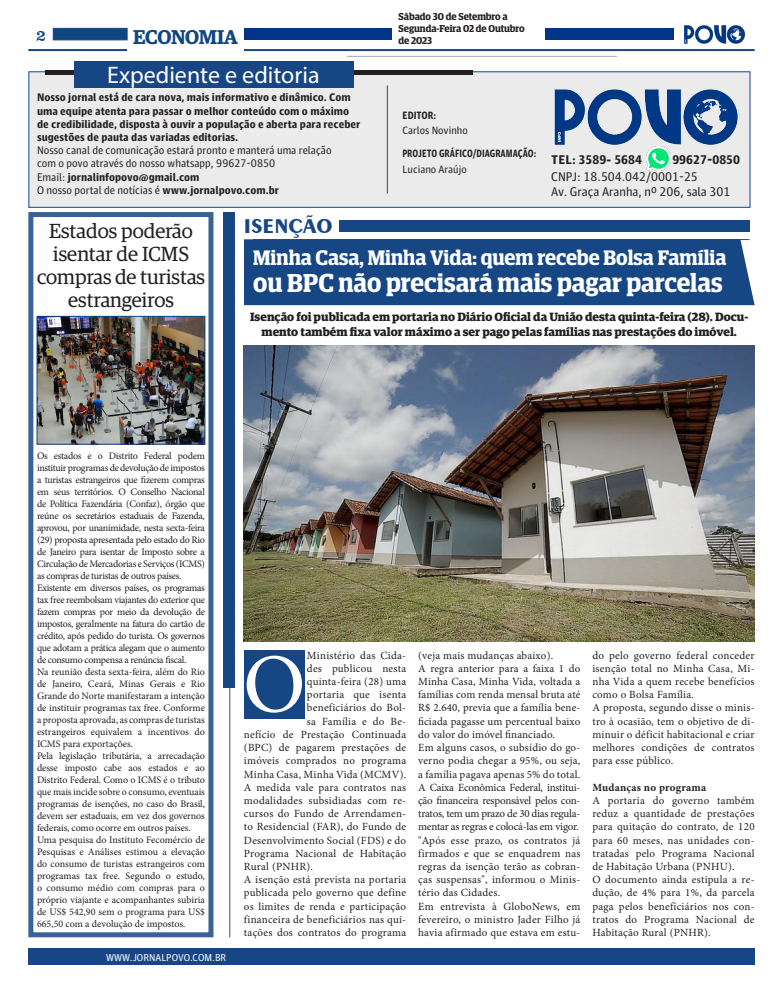
<style>
.page{position:relative;width:783px;height:993px;background:#fff}
.page>*{position:absolute;margin:0;border:0;box-sizing:border-box;transform-origin:0 0}
.t1{font:83.8px "Minion Pro";color:#fff}
.t2{font:600 26px "Guardian Egyptian Display";color:#fff}
.Legenda_de_foto{font:24px "Myriad Pro";color:#fff}
.t3{font:600 21px "Guardian Egyptian Display";color:#fff}
.Legenda_de_foto-2{font:700 21px "Exotic 350 BT";color:#174685}
.Título_-_2_colunas{font:20.4px/22.8px "Guardian Egyptian";color:#231f20;text-align:center}
.t4{font:600 20px "Guardian Egyptian";letter-spacing:-.02em;color:#114683}
.t5{font:16px "Clarendon BT";color:#174685}
.t6{font:12.6px "Guardian Agate Sans G1 D Regular";color:#231f20}
.t7{font:900 12.6px "Guardian Agate Sans";color:#231f20}
.t8{font:700 12px/14.4px "Guardian Egyptian";color:#231f20;text-align:center}
.t9{font:11px/13.2px "Minion Pro";letter-spacing:.02em;color:#231f20;text-align:justify}
.Título_-_2_colunas-2{font:900 11px/13.2px "Guardian Agate Sans";color:#231f20}
.Título_-_2_colunas-3{font:11px "Guardian Agate Sans G1 D Regular";color:#231f20}
.t10{font:700 11px "Minion Pro";letter-spacing:.02em;color:#231f20}
.Legenda_de_foto-3{font:900 10.6px "Guardian Agate Sans";color:#231f20;scale:.8 1}
.t11{font:10.6px "Guardian Agate Sans G1 D Regular";color:#231f20}
.Legenda_de_foto-4{font:900 10.6px "Guardian Agate Sans";color:#231f20;scale:.87 1}
.t12{font:10px/12px "Minion Pro";letter-spacing:-.015em;color:#231f20;text-align:justify}
.t13{font:600 10px/12px "Guardian Egyptian Display";letter-spacing:-.005em;color:#231f20}
.t14{font:10px "Guardian Agate Sans G1 D Regular";color:#fff}
.s1{font-family:"Guardian Agate Sans G1 D Regular";font-weight:400}
.s2{font-family:"Guardian Agate Sans";font-weight:900}
</style>
<div class="page">
<div style="left:28px;top:947px;width:726px;height:17px;background:#174685"></div>
<img style="left:684px;top:25px;width:62px;height:19px">
<div style="left:53px;top:28px;width:75px;height:12px;background:#114683;border:1px solid #114683"></div>
<hr style="left:28px;top:49px;width:99px;height:2px;background:#114683">
<div style="left:244px;top:28px;width:147px;height:12px;background:#003589"></div>
<hr style="left:244px;top:49px;width:510px;height:2px;background:#174685">
<div style="left:545px;top:28px;width:129px;height:12px;background:#003589"></div>
<hr style="left:127px;top:56px;width:490px;height:1px;background:#939598">
<div style="left:28px;top:71px;width:722px;height:137px;background:#ebebec;border:1px solid #174685"></div>
<hr style="left:387px;top:85px;width:1px;height:108px;background:#231f20">
<img style="left:646px;top:147px;width:24px;height:24px">
<div style="left:75px;top:52px;width:271px;height:35px;background:#fff"></div>
<hr style="left:46px;top:70px;width:427px;height:4px;background:#231f20">
<div style="left:74px;top:62px;width:279px;height:26px;background:#174685"></div>
<hr style="left:229px;top:342px;width:1px;height:594px;background:#231f20">
<div style="left:223px;top:212px;width:12px;height:475px;background:#174685"></div>
<div style="left:338px;top:220px;width:411px;height:12px;background:#174685"></div>
<div style="left:244px;top:239px;width:510px;height:66px;background:#174685"></div>
<img style="left:554px;top:89px;width:184px;height:56px">
<div style="left:28px;top:212px;width:185px;height:724px;border:5px solid #174685"></div>
<img style="left:39px;top:318px;width:164px;height:124px">
<div style="left:37px;top:316px;width:168px;height:128px;border:1px solid #114683"></div>
<div style="left:244px;top:650px;width:60px;height:68px;background:#174685"></div>
<img style="left:244px;top:345px;width:510px;height:296px">
<h3 class="t5" style="left:36px;top:25px;width:11px">2</h3>
<p class="t13" style="left:398px;top:11px;width:127px">Sábado 30 de Setembro a<br>Segunda-Feira 02 de Outubro</p>
<h3 class="t4" style="left:133px;top:22px;width:106px">ECONOMIA</h3>
<p class="t13" style="left:398px;top:35px;width:35px">de 2023</p>
<p class="Legenda_de_foto" style="left:107px;top:60px;width:214px">Expediente e editoria</p>
<p class="Título_-_2_colunas-2" style="left:37px;top:90px;width:325px">Nosso jornal está de cara nova, mais informativo e dinâmico. Com uma equipe atenta para passar o melhor conteúdo com o máximo de credibilidade, disposta à ouvir a população e aberta para receber sugestões de pauta das variadas editorias.</p>
<p class="Título_-_2_colunas-3" style="left:37px;top:143px;width:296px">Nosso canal de comunicação estará pronto e manterá uma relação</p>
<p class="Título_-_2_colunas-3" style="left:37px;top:156px;width:239px">com o povo através do nosso whatsapp, 99627-0850</p>
<p class="Título_-_2_colunas-2" style="left:37px;top:170px;width:164px"><span class="s1">Email:</span> jornalinfopovo@gmail.com</p>
<p class="Título_-_2_colunas-3" style="left:37px;top:182px;width:243px">O nosso portal de notícias é <span class="s2">www.jornalpovo.com.br</span></p>
<p class="Legenda_de_foto-4" style="left:402px;top:108px;width:40px">EDITOR:</p>
<p class="t11" style="left:402px;top:123px;width:67px">Carlos Novinho</p>
<p class="Legenda_de_foto-3" style="left:402px;top:146px;width:169px">PROJETO GRÁFICO/DIAGRAMAÇÃO:</p>
<p class="t11" style="left:402px;top:161px;width:66px">Luciano Araújo</p>
<p class="t7" style="left:551px;top:151px;width:92px">TEL: 3589- 5684</p>
<p class="t6" style="left:551px;top:168px;width:148px">CNPJ: 18.504.042/0001-25</p>
<p class="t6" style="left:551px;top:183px;width:180px">Av. Graça Aranha, nº 206, sala 301</p>
<p class="t7" style="left:672px;top:151px;width:69px">99627-0850</p>
<p class="Título_-_2_colunas" style="left:37px;top:218px;width:170px">Estados poderão isentar de ICMS compras de turistas estrangeiros</p>
<p class="Legenda_de_foto-2" style="left:244px;top:213px;width:90px">ISENÇÃO</p>
<p class="t3" style="left:253px;top:246px;width:474px">Minha Casa, Minha Vida: quem recebe Bolsa Família</p>
<p class="t2" style="left:253px;top:268px;width:471px">ou BPC não precisará mais pagar parcelas</p>
<p class="t8" style="left:250px;top:308px;width:499px">Isenção foi publicada em portaria no Diário Oficial da União desta quinta-feira (28). Docu&shy;mento também fixa valor máximo a ser pago pelas famílias nas prestações do imóvel.</p>
<p class="t12" style="left:37px;top:449px;width:169px">Os estados e o Distrito Federal podem instituir programas de devolução de impostos a turistas estrangeiros que fizerem compras em seus territórios. O Conselho Nacional de Política Fazendária (Confaz), órgão que reúne os secretários estaduais de Fazenda, aprovou, por unanimidade, nesta sexta-feira (29) proposta apresentada pelo estado do Rio de Janeiro para isentar de Imposto sobre a Circulação de Mercadorias e Serviços (ICMS) as compras de turistas de outros países.</p>
<p class="t12" style="left:37px;top:581px;width:169px">Existente em diversos países, os programas tax free reembolsam viajantes do exterior que fazem compras por meio da devolução de impostos, geralmente na fatura do cartão de crédito, após pedido do turista. Os governos que adotam a prática alegam que o aumento de consumo compensa a renúncia fiscal.</p>
<p class="t12" style="left:37px;top:665px;width:169px">Na reunião desta sexta-feira, além do Rio de Janeiro, Ceará, Minas Gerais e Rio Grande do Norte manifestaram a intenção de instituir programas tax free. Conforme a proposta aprovada, as compras de turistas estrangeiros equivalem a incentivos do ICMS para exportações.</p>
<p class="t12" style="left:37px;top:749px;width:169px">Pela legislação tributária, a arrecadação desse imposto cabe aos estados e ao Distrito Federal. Como o ICMS é o tributo que mais incide sobre o consumo, eventuais programas de isenções, no caso do Brasil, devem ser estaduais, em vez dos governos federais, como ocorre em outros países.</p>
<p class="t12" style="left:37px;top:833px;width:169px">Uma pesquisa do Instituto Fecomércio de Pesquisas e Análises estimou a elevação do consumo de turistas estrangeiros com programas tax free. Segundo o estudo, o consumo médio com compras para o próprio viajante e acompanhantes subiria de US$ 542,90 sem o programa para US$ 665,50 com a devolução de impostos.</p>
<p class="t14" style="left:106px;top:949px;width:122px">WWW.JORNALPOVO.COM.BR</p>
<p class="t9" style="left:244px;top:648px;width:164px;text-align:right">Ministério das Cida-<br>des publicou nesta<br>quinta-feira (28) uma<br>portaria que isenta<br>beneficiários do Bol-<br>sa Família e do Be-<br>nefício de Prestação Continuada (BPC) de pagarem prestações de imóveis comprados no programa<br>Minha Casa, Minha Vida (MCMV).</p>
<p class="t9" style="left:244px;top:780px;width:164px">A medida vale para contratos nas modalidades subsidiadas com re&shy;cursos do Fundo de Arrendamen&shy;to Residencial (FAR), do Fundo de Desenvolvimento Social (FDS) e do Programa Nacional de Habitação Rural (PNHR).</p>
<p class="t9" style="left:244px;top:872px;width:164px">A isenção está prevista na portaria publicada pelo governo que define os limites de renda e participação financeira de beneficiários nas qui&shy;tações dos contratos do programa</p>
<p class="t1" style="left:243px;top:628px;width:64px">O</p>
<p class="t9" style="left:418px;top:648px;width:137px">(veja mais mudanças abaixo).</p>
<p class="t9" style="left:418px;top:661px;width:164px">A regra anterior para a faixa 1 do Minha Casa, Minha Vida, voltada a famílias com renda mensal bruta até R$ 2.640, previa que a família bene&shy;ficiada pagasse um percentual baixo do valor do imóvel financiado.</p>
<p class="t9" style="left:418px;top:740px;width:164px">Em alguns casos, o subsídio do go&shy;verno podia chegar a 95%, ou seja, a família pagava apenas 5% do total.</p>
<p class="t9" style="left:418px;top:780px;width:164px">A Caixa Econômica Federal, institui&shy;ção financeira responsável pelos con&shy;tratos, tem um prazo de 30 dias regula&shy;mentar as regras e colocá-las em vigor.</p>
<p class="t9" style="left:418px;top:833px;width:164px">"Após esse prazo, os contratos já firmados e que se enquadrem nas regras da isenção terão as cobran&shy;ças suspensas", informou o Minis&shy;tério das Cidades.</p>
<p class="t9" style="left:418px;top:899px;width:164px">Em entrevista à GloboNews, em fevereiro, o ministro Jader Filho já havia afirmado que estava em estu-</p>
<p class="t9" style="left:592px;top:648px;width:164px">do pelo governo federal conceder isenção total no Minha Casa, Mi&shy;nha Vida a quem recebe benefícios como o Bolsa Família.</p>
<p class="t9" style="left:592px;top:701px;width:164px">A proposta, segundo disse o minis&shy;tro à ocasião, tem o objetivo de di&shy;minuir o déficit habitacional e criar melhores condições de contratos para esse público.</p>
<p class="t10" style="left:592px;top:779px;width:115px">Mudanças no programa</p>
<p class="t9" style="left:592px;top:793px;width:164px">A portaria do governo também reduz a quantidade de prestações para quitação do contrato, de 120 para 60 meses, nas unidades con&shy;tratadas pelo Programa Nacional de Habitação Urbana (PNHU).</p>
<p class="t9" style="left:592px;top:872px;width:164px">O documento ainda estipula a re&shy;dução, de 4% para 1%, da parcela paga pelos beneficiários nos con&shy;tratos do Programa Nacional de Habitação Rural (PNHR).</p>
</div>
